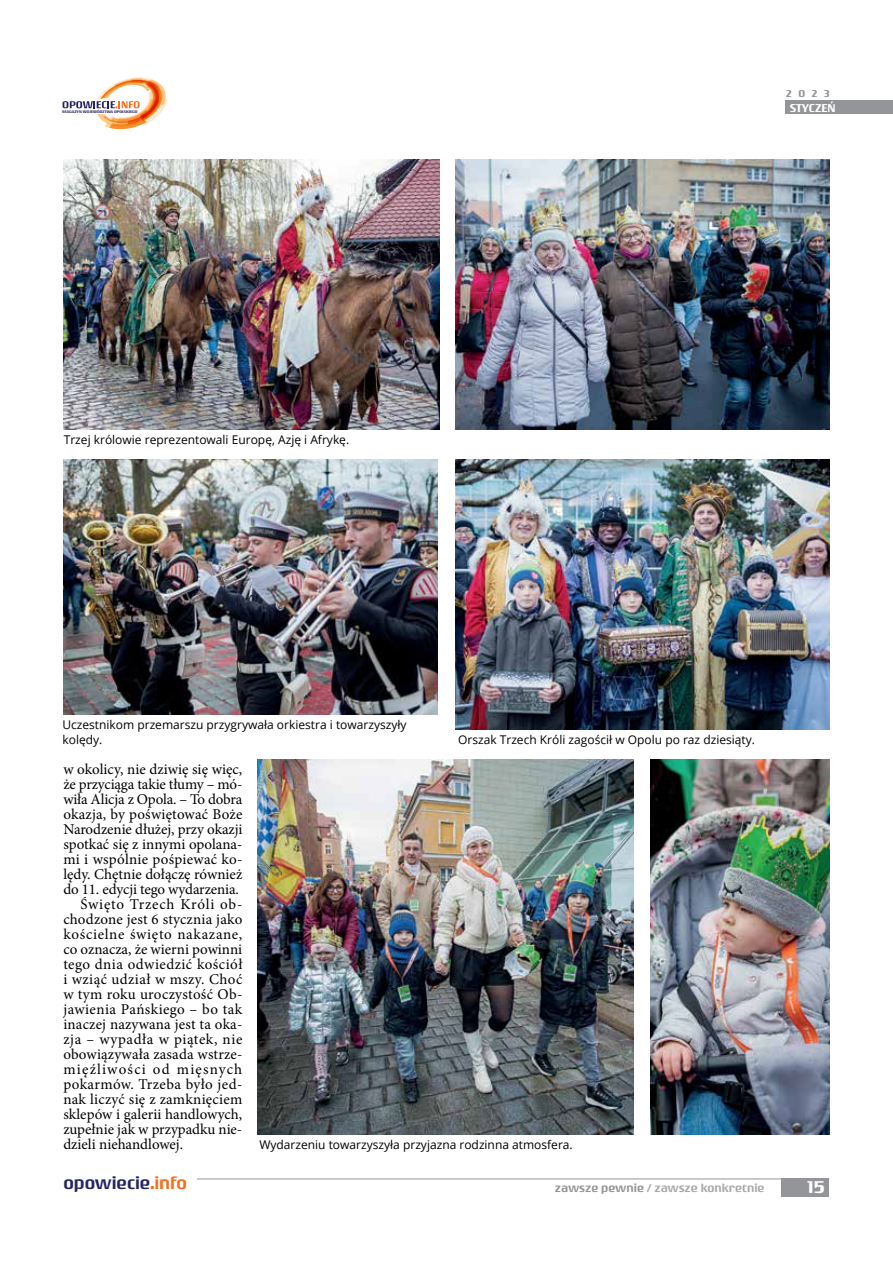
<style>
.page{position:relative;width:893px;height:1263px;background:#fff}
.page>*{position:absolute;margin:0;border:0;box-sizing:border-box;transform-origin:0 0}
.t1{font:500 18px "Rogue Sans Ext";color:#282562}
.t2{font:500 18px "Rogue Sans Ext";color:#fff}
.t3{font:15px "Minion Pro";letter-spacing:.01em;color:#000}
.t4{font:15px "Minion Pro";letter-spacing:-.01em;color:#000}
.t5{font:15px "Minion Pro";letter-spacing:.03em;color:#000}
.t6{font:15px "Minion Pro";letter-spacing:-.015em;color:#000}
.t7{font:15px "Minion Pro";letter-spacing:.045em;color:#000}
.t8{font:15px "Minion Pro";letter-spacing:.04em;color:#000}
.t9{font:15px "Minion Pro";letter-spacing:.08em;color:#000}
.t10{font:15px "Minion Pro";letter-spacing:.05em;color:#000}
.t11{font:12px/15px "Open Sans";color:#000}
.t12{font:500 12px "Rogue Sans Ext";color:#a7a9ac}
.t13{font:500 12px "Rogue Sans Ext";color:#fff}
.t14{font:500 10.5px "Rogue Sans Ext";color:#939598}
.t15{font:500 4.05px "Rogue Sans Ext";color:#282562;scale:1.04 1}
.s1{color:#f36f20}
.s2{color:#939598}
</style>
<div class="page">
<div style="left:785px;top:101px;width:108px;height:13px;background:#939598"></div>
<div style="left:782px;top:1178px;width:47px;height:18px;background:#939598"></div>
<hr style="left:197px;top:1178px;width:632px;height:1px;background:#939598">
<svg style="left:63px;top:77px;width:104px;height:52px"></svg>
<img style="left:455px;top:459px;width:375px;height:270px">
<img style="left:258px;top:759px;width:376px;height:375px">
<img style="left:651px;top:759px;width:179px;height:375px">
<img style="left:455px;top:159px;width:374px;height:270px">
<img style="left:64px;top:459px;width:374px;height:255px">
<img style="left:63px;top:159px;width:377px;height:270px">
<p class="t15" style="left:62px;top:109px;width:74px">MAGAZYN WOJEWÓDZTWA OPOLSKIEGO</p>
<p class="t14" style="left:786px;top:87px;width:45px">2023</p>
<p class="t13" style="left:790px;top:101px;width:47px">STYCZEŃ</p>
<p class="t11" style="left:64px;top:432px;width:287px">Trzej królowie reprezentowali Europę, Azję i Afrykę.</p>
<p class="t11" style="left:62px;top:717px;width:346px">Uczestnikom przemarszu przygrywała orkiestra i towarzyszyły kolędy.</p>
<p class="t11" style="left:458px;top:732px;width:298px">Orszak Trzech Króli zagościł w Opolu po raz dziesiąty.</p>
<p class="t3" style="left:63px;top:759px;width:180px">w okolicy, nie dziwię się więc,</p>
<p class="t4" style="left:63px;top:774px;width:181px">że przyciąga takie tłumy – mó-</p>
<p class="t6" style="left:63px;top:789px;width:181px">wiła Alicja z Opola. – To dobra</p>
<p class="t3" style="left:63px;top:804px;width:181px">okazja, by poświętować Boże</p>
<p class="t3" style="left:63px;top:819px;width:181px">Narodzenie dłużej, przy okazji</p>
<p class="t3" style="left:63px;top:834px;width:181px">spotkać się z innymi opolana-</p>
<p class="t3" style="left:63px;top:849px;width:181px">mi i wspólnie pośpiewać ko-</p>
<p class="t3" style="left:63px;top:864px;width:180px">lędy. Chętnie dołączę również</p>
<p class="t4" style="left:63px;top:879px;width:177px">do 11. edycji tego wydarzenia.</p>
<p class="t10" style="left:80px;top:894px;width:164px">Święto Trzech Króli ob-</p>
<p class="t3" style="left:63px;top:909px;width:180px">chodzone jest 6 stycznia jako</p>
<p class="t7" style="left:63px;top:924px;width:181px">kościelne święto nakazane,</p>
<p class="t3" style="left:63px;top:939px;width:180px">co oznacza, że wierni powinni</p>
<p class="t5" style="left:63px;top:954px;width:181px">tego dnia odwiedzić kościół</p>
<p class="t3" style="left:63px;top:969px;width:181px">i wziąć udział w mszy. Choć</p>
<p class="t3" style="left:63px;top:984px;width:180px">w tym roku uroczystość Ob-</p>
<p class="t5" style="left:63px;top:999px;width:180px">jawienia Pańskiego – bo tak</p>
<p class="t3" style="left:63px;top:1014px;width:181px">inaczej nazywana jest ta oka-</p>
<p class="t8" style="left:63px;top:1029px;width:181px">zja – wypadła w piątek, nie</p>
<p class="t3" style="left:63px;top:1044px;width:181px">obowiązywała zasada wstrze-</p>
<p class="t9" style="left:63px;top:1059px;width:180px">mięźliwości od mięsnych</p>
<p class="t3" style="left:63px;top:1074px;width:181px">pokarmów. Trzeba było jed-</p>
<p class="t3" style="left:63px;top:1089px;width:180px">nak liczyć się z zamknięciem</p>
<p class="t3" style="left:63px;top:1104px;width:180px">sklepów i galerii handlowych,</p>
<p class="t3" style="left:63px;top:1119px;width:180px">zupełnie jak w przypadku nie-</p>
<p class="t3" style="left:63px;top:1134px;width:121px">dzieli niehandlowej.</p>
<p class="t11" style="left:259px;top:1137px;width:315px">Wydarzeniu towarzyszyła przyjazna rodzinna atmosfera.</p>
<p class="t1" style="left:63px;top:1172px;width:125px">opowiecie<span class="s1">.info</span></p>
<p class="t12" style="left:555px;top:1181px;width:211px"><span class="s2">zawsze pewnie</span> / zawsze konkretnie</p>
<p class="t2" style="left:807px;top:1176px;width:20px">15</p>
</div>
